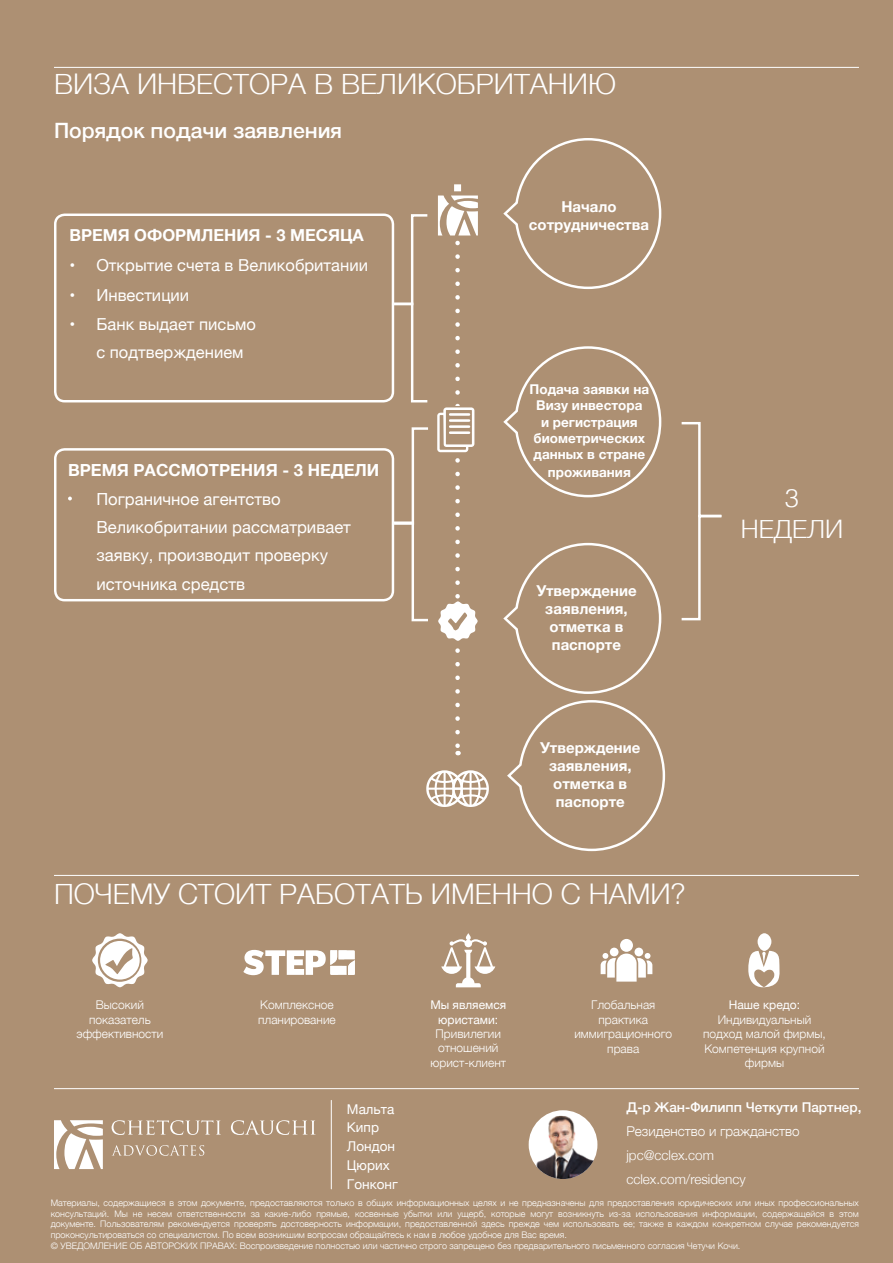
<style>
.page{position:relative;width:893px;height:1263px;background:#ad9073}
.page>*{position:absolute;margin:0;border:0;box-sizing:border-box;transform-origin:0 0}
.t1{font:300 28.5px "Helvetica";color:#fff}
.t2{font:300 25.5px "Helvetica";color:#fff}
.t3{font:500 21.15px "Helvetica Neue";color:#fff}
.t4{font:16.65px/28.3px "Helvetica Neue";color:#fff}
.t5{font:16.5px "Helvetica Neue";color:#fff}
.t6{font:700 16.5px "Helvetica Neue";color:#fff}
.t7{font:700 15px/18px "Helvetica Neue";color:#fff;text-align:center}
.t8{font:700 13.5px/16.2px "Helvetica Neue";color:#fff;text-align:center}
.t9{font:500 13.5px/24px "Helvetica Neue";color:#fff}
.t10{font:300 13.5px "Helvetica Neue";color:#fff}
.t11{font:13.5px "Helvetica Neue";color:#fff}
.t12{font:300 12px/14.4px "Helvetica Neue";color:#fff;text-align:center}
.t13{font:12px/14.4px "Helvetica Neue";color:#fff;text-align:center}
.t14{font:300 9px/10.8px "Helvetica Neue";color:#fff;text-align:justify}
.s1{font-weight:700}
.s2{font-weight:300}
</style>
<div class="page">
<svg style="left:112px;top:1120px;width:109px;height:15px"></svg>
<svg style="left:231px;top:1120px;width:85px;height:15px"></svg>
<svg style="left:54px;top:1120px;width:49px;height:49px"></svg>
<svg style="left:112px;top:1145px;width:92px;height:11px"></svg>
<hr style="left:54px;top:67px;width:805px;height:1px;background:#fff">
<svg style="left:391px;top:214px;width:37px;height:189px"></svg>
<svg style="left:391px;top:427px;width:37px;height:195px"></svg>
<svg style="left:68px;top:497px;width:4px;height:3px"></svg>
<div style="left:54px;top:448px;width:340px;height:153px;border:2px solid #fff;border-radius:9px"></div>
<svg style="left:503px;top:138px;width:159px;height:151px"></svg>
<svg style="left:503px;top:346px;width:159px;height:152px"></svg>
<div style="left:54px;top:214px;width:340px;height:188px;border:2px solid #fff;border-radius:9px"></div>
<svg style="left:681px;top:422px;width:41px;height:199px"></svg>
<hr style="left:54px;top:875px;width:805px;height:1px;background:#fff">
<hr style="left:54px;top:1088px;width:805px;height:1px;background:#fff">
<hr style="left:331px;top:1100px;width:1px;height:89px;background:#fff">
<div style="left:529px;top:1110px;width:68px;height:69px;background:#fff;border-radius:50%"></div>
<img style="left:533px;top:1116px;width:61px;height:63px">
<svg style="left:437px;top:184px;width:41px;height:571px"></svg>
<svg style="left:441px;top:933px;width:54px;height:54px"></svg>
<svg style="left:601px;top:939px;width:51px;height:42px"></svg>
<div style="left:758px;top:933px;width:13px;height:18px;background:#fff;border-radius:50%"></div>
<svg style="left:748px;top:949px;width:32px;height:38px"></svg>
<svg style="left:243px;top:950px;width:112px;height:25px"></svg>
<svg style="left:503px;top:542px;width:163px;height:310px"></svg>
<svg style="left:92px;top:933px;width:56px;height:54px"></svg>
<svg style="left:426px;top:770px;width:63px;height:37px"></svg>
<p class="t1" style="left:54px;top:59px;width:564px">ВИЗА ИНВЕСТОРА В ВЕЛИКОБРИТАНИЮ</p>
<p class="t3" style="left:54px;top:113px;width:290px">Порядок подачи заявления</p>
<p class="t6" style="left:69px;top:222px;width:296px">ВРЕМЯ ОФОРМЛЕНИЯ - 3 МЕСЯЦА</p>
<p class="t5" style="left:69px;top:253px;width:300px">• Открытие счета в Великобритании</p>
<p class="t5" style="left:69px;top:283px;width:121px">• Инвестиции</p>
<p class="t5" style="left:69px;top:312px;width:188px">• Банк выдает письмо</p>
<p class="t5" style="left:96px;top:340px;width:149px">с подтверждением</p>
<p class="t4" style="left:96px;top:457px;width:284px;text-indent:-28px"><span class="s1">ВРЕМЯ РАССМОТРЕНИЯ - 3 НЕДЕЛИ<br></span>Пограничное агентство<br>Великобритании рассматривает заявку, производит проверку источника средств</p>
<p class="t7" style="left:529px;top:198px;width:122px">Начало сотрудничества</p>
<p class="t8" style="left:530px;top:382px;width:121px">Подача заявки на<br>Визу инвестора<br>и регистрация биометрических данных в стране</p>
<p class="t8" style="left:548px;top:464px;width:84px">проживания</p>
<p class="t7" style="left:536px;top:582px;width:102px">Утверждение заявления, отметка в паспорте</p>
<p class="t7" style="left:540px;top:739px;width:102px">Утверждение заявления, отметка в паспорте</p>
<p class="t1" style="left:54px;top:870px;width:633px">ПОЧЕМУ СТОИТ РАБОТАТЬ ИМЕННО С НАМИ?</p>
<p class="t2" style="left:785px;top:476px;width:16px">3</p>
<p class="t2" style="left:741px;top:507px;width:104px">НЕДЕЛИ</p>
<p class="t12" style="left:89px;top:997px;width:63px">Высокий показатель</p>
<p class="t12" style="left:76px;top:1026px;width:88px">эффективности</p>
<p class="t12" style="left:260px;top:997px;width:75px">Комплексное</p>
<p class="t12" style="left:258px;top:1011px;width:79px">планирование</p>
<p class="t13" style="left:430px;top:998px;width:77px">Мы являемся юристами:</p>
<p class="t12" style="left:436px;top:1026px;width:67px;text-align:left">Привилегии отношений</p>
<p class="t12" style="left:430px;top:1054px;width:77px">юрист-клиент</p>
<p class="t12" style="left:574px;top:997px;width:99px">Глобальная практика иммиграционного права</p>
<p class="t13" style="left:729px;top:998px;width:73px">Наше кредо:</p>
<p class="t12" style="left:703px;top:1011px;width:124px">Индивидуальный подход малой фирмы,<br>Компетенция крупной фирмы</p>
<p class="t9" style="left:626px;top:1094px;width:236px">Д-р Жан-Филипп Четкути Партнер,<br><span class="s2">Резиденство и гражданство</span></p>
<p class="t10" style="left:626px;top:1144px;width:89px">jpc@cclex.com</p>
<p class="t10" style="left:626px;top:1168px;width:121px">cclex.com/residency</p>
<p class="t14" style="left:51px;top:1196px;width:810px">Материалы, содержащиеся в этом документе, предоставляются только в общих информационных целях и не предназначены для предоставления юридических или иных профессиональных консультаций. Мы не несем ответственности за какие-либо прямые, косвенные убытки или ущерб, которые могут возникнуть из-за использования информации, содержащейся в этом документе. Пользователям рекомендуется проверять достоверность информации, предоставленной здесь прежде чем использовать ее; также в каждом конкретном случае рекомендуется проконсультироваться со специалистом. По всем возникшим вопросам обращайтесь к нам в любое удобное для Вас время.</p>
<p class="t14" style="left:51px;top:1240px;width:691px">© УВЕДОМЛЕНИЕ ОБ АВТОРСКИХ ПРАВАХ: Воспроизведение полностью или частично строго запрещено без предварительного письменного согласия Четучи Кочи.</p>
<p class="t11" style="left:347px;top:1099px;width:49px">Мальта</p>
<p class="t11" style="left:347px;top:1118px;width:34px">Кипр</p>
<p class="t11" style="left:347px;top:1136px;width:50px">Лондон</p>
<p class="t11" style="left:347px;top:1155px;width:44px">Цюрих</p>
<p class="t11" style="left:347px;top:1174px;width:52px">Гонконг</p>
</div>
